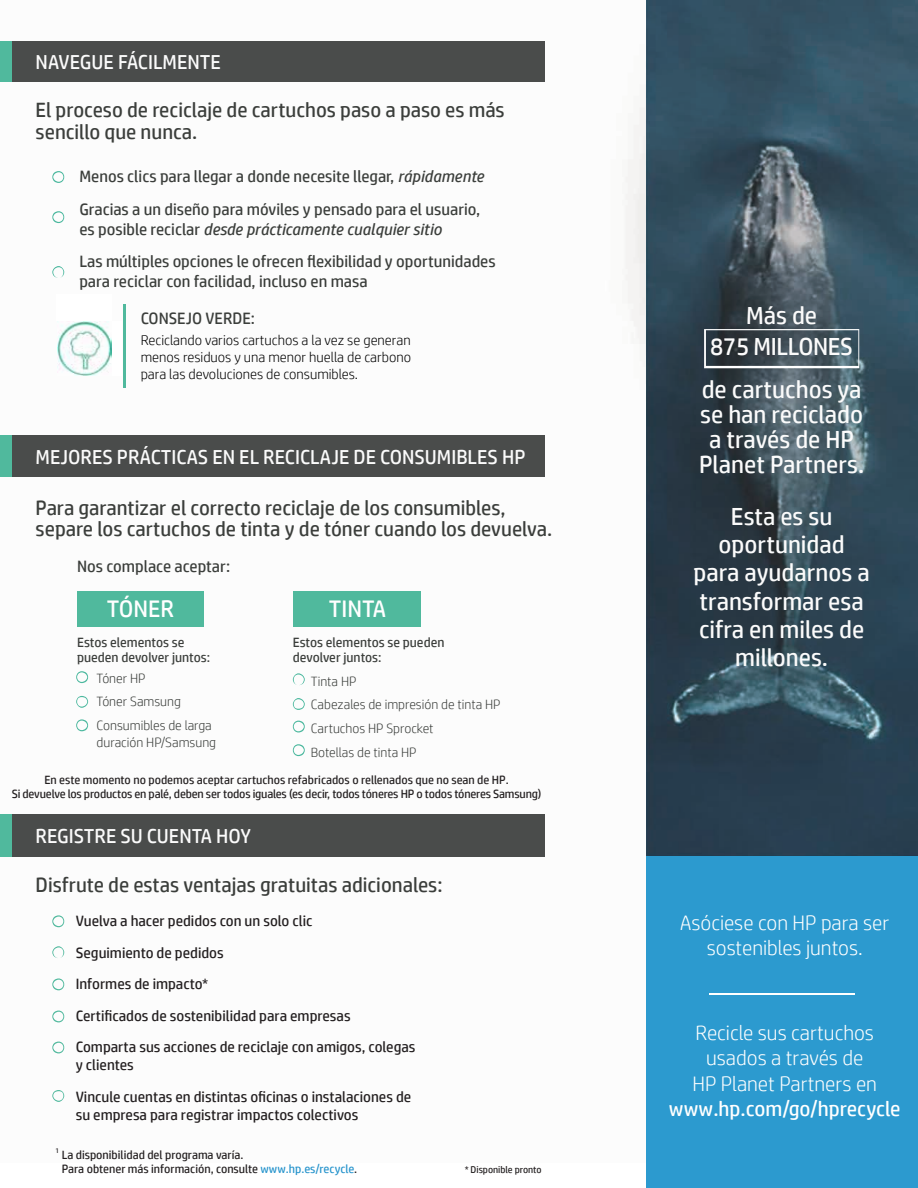
<style>
.page{position:relative;width:918px;height:1188px;background:#fff}
.page>*{position:absolute;margin:0;border:0;box-sizing:border-box;transform-origin:0 0}
.Paragraph_Style33{font:24.75px/28.2px "HP Simplified";color:#fbfbfb;text-align:center}
.Paragraph_Style29{font:24.75px/24.8px "HP Simplified";color:#fbfbfb;text-align:center}
.Paragraph_Style28{font:24.75px/31px "HP Simplified";letter-spacing:-.015em;color:#fbfbfb;text-align:center}
.Paragraph_Style11{font:24px "HP Simplified";color:#fff}
.Paragraph_Style35{font:300 21px/25.2px "HP Simplified";color:#fff;text-align:center}
.Paragraph_Style34{font:300 21px/25.2px "HP Simplified";color:#fff;text-align:center}
.Paragraph_Style2{font:20.7px/21.3px "HP Simplified";color:#3b3e3b}
.Paragraph_Style1{font:20.25px "HP Simplified";color:#fbfbfb}
.Paragraph_Style4{font:16.5px/19.8px "HP Simplified";color:#3b3e3b}
.Paragraph_Style5{font:16.5px/19.8px "HP Simplified";color:#3b3e3b}
.Paragraph_Style3{font:16.5px "HP Simplified";color:#3b3e3b}
.Paragraph_Style10{font:16.5px "HP Simplified";color:#3b3e3b}
.Paragraph_Style6{font:16.5px "HP Simplified";color:#3b3e3b}
.t1{font:15px/18px "HP Simplified";color:#231f20}
.Paragraph_Style7{font:300 14.25px/17.1px "HP Simplified";color:#000;text-align:justify}
.Paragraph_Style16{font:300 13.5px "HP Simplified";color:#3b3e3b}
.Paragraph_Style12{font:13.5px/15px "HP Simplified";color:#3b3e3b}
.Paragraph_Style15{font:13.5px/15px "HP Simplified";color:#3b3e3b}
.Paragraph_Style14{font:300 13.5px/16.5px "HP Simplified";color:#3b3e3b}
.Paragraph_Style13{font:300 13.5px "HP Simplified";color:#3b3e3b}
.Paragraph_Style17{font:300 13.5px "HP Simplified";color:#3b3e3b}
.t2{font:12px/14.4px "HP Simplified";letter-spacing:-.005em;color:#231f20}
.t3{font:9.75px "HP Simplified";color:#231f20}
.t4{font:7.05px "HP Simplified";color:#231f20}
.s1{font-style:italic}
.s2{color:#2794cc}
.s3{font-weight:400}
</style>
<div class="page">
<img style="left:0;top:41px;width:646px;height:1056px">
<img style="left:646px;top:0;width:272px;height:1188px">
<img style="left:710px;top:993px;width:145px;height:1px">
<img style="left:704px;top:329px;width:155px;height:39px">
<svg style="left:52px;top:915px;width:12px;height:12px"></svg>
<svg style="left:52px;top:978px;width:12px;height:12px"></svg>
<svg style="left:52px;top:1011px;width:12px;height:11px"></svg>
<svg style="left:52px;top:946px;width:12px;height:12px"></svg>
<svg style="left:52px;top:1042px;width:12px;height:11px"></svg>
<svg style="left:52px;top:1090px;width:12px;height:12px"></svg>
<div style="left:12px;top:815px;width:532px;height:42px;background:#4a4c4b"></div>
<img style="left:0;top:815px;width:12px;height:42px">
<div style="left:12px;top:436px;width:532px;height:40px;background:#4a4c4b"></div>
<img style="left:0;top:436px;width:12px;height:40px">
<svg style="left:293px;top:673px;width:12px;height:12px"></svg>
<svg style="left:293px;top:721px;width:12px;height:11px"></svg>
<svg style="left:293px;top:744px;width:12px;height:12px"></svg>
<svg style="left:293px;top:698px;width:12px;height:12px"></svg>
<div style="left:294px;top:592px;width:126px;height:34px;background:#50b99d"></div>
<svg style="left:76px;top:671px;width:12px;height:12px"></svg>
<svg style="left:76px;top:719px;width:12px;height:12px"></svg>
<svg style="left:76px;top:696px;width:12px;height:12px"></svg>
<div style="left:77px;top:592px;width:127px;height:34px;background:#50b99d"></div>
<div style="left:12px;top:42px;width:532px;height:40px;background:#4a4c4b"></div>
<img style="left:0;top:42px;width:12px;height:40px">
<img style="left:124px;top:304px;width:2px;height:83px">
<svg style="left:52px;top:266px;width:12px;height:12px"></svg>
<svg style="left:52px;top:171px;width:12px;height:12px"></svg>
<svg style="left:52px;top:211px;width:12px;height:12px"></svg>
<img style="left:58px;top:321px;width:54px;height:55px">
<div style="left:56px;top:295px;width:56px;height:26px;background:#fff"></div>
<div style="left:112px;top:321px;width:9px;height:55px;background:#fff"></div>
<p class="Paragraph_Style1" style="left:36px;top:49px;width:187px">NAVEGUE FÁCILMENTE</p>
<p class="Paragraph_Style2" style="left:36px;top:99px;width:471px">El proceso de reciclaje de cartuchos paso a paso es más sencillo que nunca.</p>
<p class="Paragraph_Style3" style="left:79px;top:166px;width:406px">Menos clics para llegar a donde necesite llegar, <span class="s1">rápidamente</span></p>
<p class="Paragraph_Style4" style="left:79px;top:199px;width:402px">Gracias a un diseño para móviles y pensado para el usuario, es posible reciclar <span class="s1">desde prácticamente cualquier sitio</span></p>
<p class="Paragraph_Style5" style="left:79px;top:251px;width:418px">Las múltiples opciones le ofrecen flexibilidad y oportunidades para reciclar con facilidad, incluso en masa</p>
<p class="Paragraph_Style6" style="left:141px;top:308px;width:116px">CONSEJO VERDE:</p>
<p class="Paragraph_Style7" style="left:141px;top:331px;width:272px">Reciclando varios cartuchos a la vez se generan menos residuos y una menor huella de carbono para las devoluciones de consumibles.</p>
<p class="Paragraph_Style1" style="left:36px;top:443px;width:491px">MEJORES PRÁCTICAS EN EL RECICLAJE DE CONSUMIBLES HP</p>
<p class="Paragraph_Style2" style="left:36px;top:497px;width:518px">Para garantizar el correcto reciclaje de los consumibles, separe los cartuchos de tinta y de tóner cuando los devuelva.</p>
<p class="Paragraph_Style10" style="left:77px;top:556px;width:155px">Nos complace aceptar:</p>
<p class="Paragraph_Style11" style="left:107px;top:593px;width:69px">TÓNER</p>
<p class="Paragraph_Style11" style="left:329px;top:593px;width:59px">TINTA</p>
<p class="Paragraph_Style15" style="left:293px;top:634px;width:153px">Estos elementos se pueden devolver juntos:</p>
<p class="Paragraph_Style16" style="left:311px;top:672px;width:47px">Tinta HP</p>
<p class="Paragraph_Style16" style="left:311px;top:696px;width:191px">Cabezales de impresión de tinta HP</p>
<p class="Paragraph_Style16" style="left:311px;top:720px;width:124px">Cartuchos HP Sprocket</p>
<p class="Paragraph_Style17" style="left:311px;top:743px;width:107px">Botellas de tinta HP</p>
<p class="t2" style="left:44px;top:772px;width:466px">En este momento no podemos aceptar cartuchos refabricados o rellenados que no sean de HP.</p>
<p class="t2" style="left:12px;top:787px;width:531px">Si devuelve los productos en palé, deben ser todos iguales (es decir, todos tóneres HP o todos tóneres Samsung)</p>
<p class="Paragraph_Style1" style="left:36px;top:823px;width:217px">REGISTRE SU CUENTA HOY</p>
<p class="Paragraph_Style2" style="left:36px;top:874px;width:408px">Disfrute de estas ventajas gratuitas adicionales:</p>
<p class="t1" style="left:76px;top:912px;width:238px">Vuelva a hacer pedidos con un solo clic</p>
<p class="t1" style="left:76px;top:943px;width:150px">Seguimiento de pedidos</p>
<p class="t1" style="left:76px;top:975px;width:134px">Informes de impacto*</p>
<p class="t1" style="left:76px;top:1006px;width:276px">Certificados de sostenibilidad para empresas</p>
<p class="t1" style="left:76px;top:1038px;width:341px">Comparta sus acciones de reciclaje con amigos, colegas y clientes</p>
<p class="t1" style="left:76px;top:1087px;width:337px">Vincule cuentas en distintas oficinas o instalaciones de su empresa para registrar impactos colectivos</p>
<p class="t4" style="left:56px;top:1146px;width:5px">1</p>
<p class="t2" style="left:62px;top:1147px;width:297px">La disponibilidad del programa varía.<br>Para obtener más información, consulte <span class="s2">www.hp.es/recycle</span>.</p>
<p class="Paragraph_Style12" style="left:77px;top:634px;width:135px">Estos elementos se pueden devolver juntos:</p>
<p class="Paragraph_Style13" style="left:97px;top:669px;width:51px">Tóner HP</p>
<p class="Paragraph_Style13" style="left:97px;top:693px;width:86px">Tóner Samsung</p>
<p class="Paragraph_Style14" style="left:97px;top:717px;width:121px">Consumibles de larga duración HP/Samsung</p>
<p class="t3" style="left:465px;top:1163px;width:79px">* Disponible pronto</p>
<p class="Paragraph_Style28" style="left:710px;top:300px;width:144px">Más de<br>875 MILLONES</p>
<p class="Paragraph_Style29" style="left:699px;top:377px;width:167px">de cartuchos ya se han reciclado a través de HP<br>Planet Partners.</p>
<p class="Paragraph_Style33" style="left:694px;top:502px;width:178px">Esta es su oportunidad para ayudarnos a transformar esa cifra en miles de millones.</p>
<p class="Paragraph_Style34" style="left:680px;top:909px;width:211px">Asóciese con HP para ser sostenibles juntos.</p>
<p class="Paragraph_Style35" style="left:669px;top:1020px;width:233px">Recicle sus cartuchos usados a través de<br>HP Planet Partners en <span class="s3">www.hp.com/go/hprecycle</span></p>
</div>
